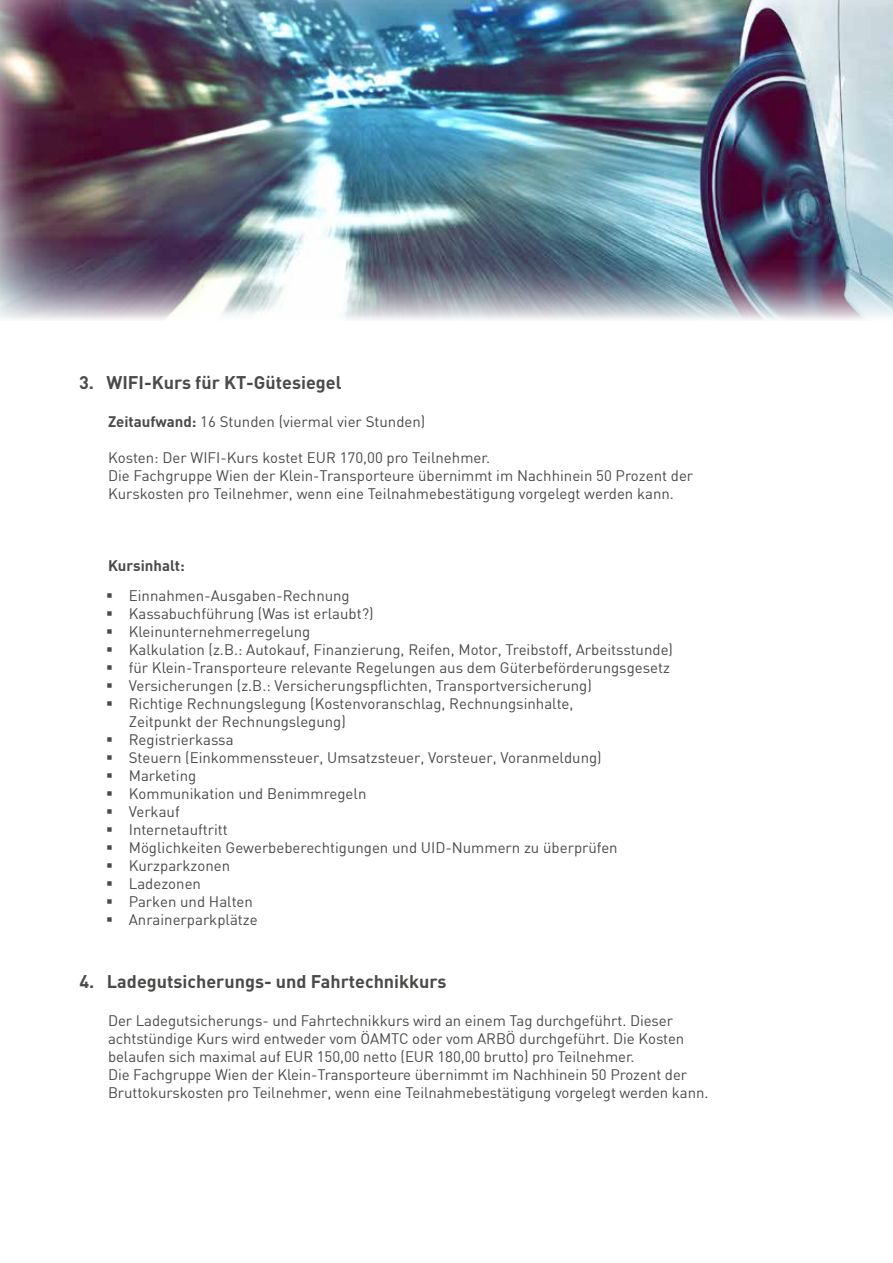
<style>
.page{position:relative;width:893px;height:1263px;background:#fff}
.page>*{position:absolute;margin:0;border:0;box-sizing:border-box;transform-origin:0 0}
.t1{font:700 18px "DIN";color:#4a4a49}
.t2{font:15px/18px "DIN";color:#4a4a49}
.t3{font:700 15px "DIN";color:#4a4a49}
.s1{font-weight:700}
</style>
<div class="page">
<img style="left:0;top:0;width:893px;height:320px">
<p class="t1" style="left:79px;top:371px;width:264px">3. WIFI-Kurs für KT-Gütesiegel</p>
<p class="t2" style="left:108px;top:412px;width:319px"><span class="s1">Zeitaufwand:</span> 16 Stunden (viermal vier Stunden)</p>
<p class="t2" style="left:108px;top:448px;width:587px">Kosten: Der WIFI-Kurs kostet EUR 170,00 pro Teilnehmer.<br>Die Fachgruppe Wien der Klein-Transporteure übernimmt im Nachhinein 50 Prozent der<br>Kurskosten pro Teilnehmer, wenn eine Teilnahmebestätigung vorgelegt werden kann.</p>
<p class="t3" style="left:108px;top:555px;width:78px">Kursinhalt:</p>
<p class="t2" style="left:129px;top:587px;width:546px">Einnahmen-Ausgaben-Rechnung<br>Kassabuchführung (Was ist erlaubt?)<br>Kleinunternehmerregelung<br>Kalkulation (z.B.: Autokauf, Finanzierung, Reifen, Motor, Treibstoff, Arbeitsstunde) für Klein-Transporteure relevante Regelungen aus dem Güterbeförderungsgesetz Versicherungen (z.B.: Versicherungspflichten, Transportversicherung)<br>Richtige Rechnungslegung (Kostenvoranschlag, Rechnungsinhalte,<br>Zeitpunkt der Rechnungslegung)<br>Registrierkassa<br>Steuern (Einkommenssteuer, Umsatzsteuer, Vorsteuer, Voranmeldung)<br>Marketing<br>Kommunikation und Benimmregeln<br>Verkauf<br>Internetauftritt<br>Möglichkeiten Gewerbeberechtigungen und UID-Nummern zu überprüfen Kurzparkzonen<br>Ladezonen<br>Parken und Halten<br>Anrainerparkplätze</p>
<p class="t1" style="left:80px;top:970px;width:369px">4. Ladegutsicherungs- und Fahrtechnikkurs</p>
<p class="t2" style="left:108px;top:1011px;width:602px">Der Ladegutsicherungs- und Fahrtechnikkurs wird an einem Tag durchgeführt. Dieser achtstündige Kurs wird entweder vom ÖAMTC oder vom ARBÖ durchgeführt. Die Kosten belaufen sich maximal auf EUR 150,00 netto (EUR 180,00 brutto) pro Teilnehmer.<br>Die Fachgruppe Wien der Klein-Transporteure übernimmt im Nachhinein 50 Prozent der Bruttokurskosten pro Teilnehmer, wenn eine Teilnahmebestätigung vorgelegt werden kann.</p>
</div>
